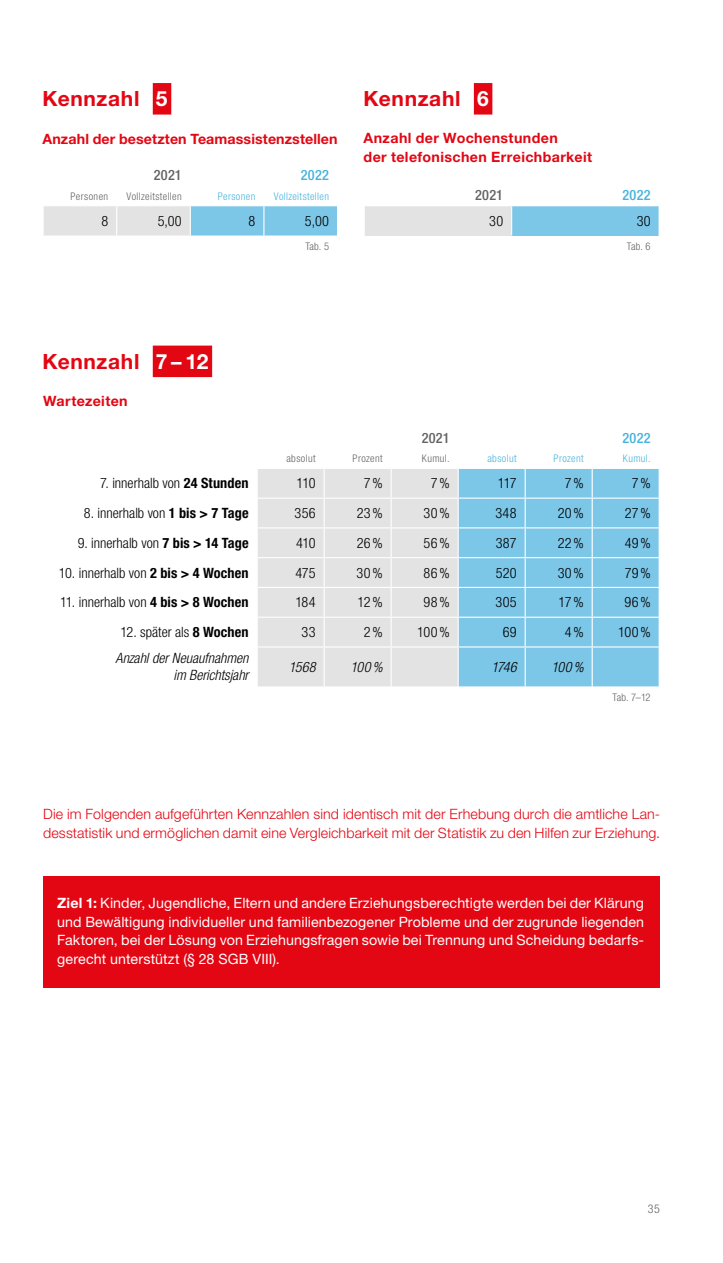
<style>
.page{position:relative;width:723px;height:1263px;background:#fff}
.page>*{position:absolute;margin:0;border:0;box-sizing:border-box;transform-origin:0 0}
.t1{font:700 21px "Helvetica Neue LT Std";letter-spacing:.03em;color:#e30613}
.t2{font:14.25px/18.8px "Helvetica Neue LT Std";letter-spacing:.005em;color:#fff;text-align:justify}
.t3{font:300 condensed 14.25px "Helvetica Neue LT Std";color:#000}
.t4{font:300 14.25px/18.8px "Helvetica Neue LT Std";letter-spacing:.01em;color:#e30613}
.t5{font:700 14.25px/18.8px "Helvetica Neue LT Std";letter-spacing:.025em;color:#e30613}
.t6{font:italic 300 condensed 14.25px/17.2px "Helvetica Neue LT Std";color:#000;text-align:right}
.t7{font:700 14.25px "Helvetica Neue LT Std";letter-spacing:.005em;color:#e30613}
.t8{font:500 condensed 14.25px "Helvetica Neue LT Std";letter-spacing:.015em;color:#646363}
.t9{font:500 condensed 14.25px "Helvetica Neue LT Std";letter-spacing:.02em;color:#47b3dc}
.t10{font:300 condensed 12px "Helvetica Neue LT Std";color:#646363}
.t11{font:300 condensed 10.5px "Helvetica Neue LT Std";letter-spacing:.035em;color:#646363}
.t12{font:300 condensed 10.5px "Helvetica Neue LT Std";letter-spacing:.035em;color:#47b3dc}
.s1{color:#fff}
.s2{font-weight:700}
</style>
<div class="page">
<svg style="left:44px;top:206px;width:294px;height:30px;background:#b2d6e6"></svg>
<div style="left:153px;top:83px;width:18px;height:32px;background:#e30613"></div>
<div style="left:364px;top:206px;width:148px;height:29px;background:#e3e3e3"></div>
<div style="left:512px;top:206px;width:147px;height:29px;background:#7cc6e8"></div>
<svg style="left:511px;top:206px;width:1px;height:29px"></svg>
<hr style="left:658px;top:206px;width:2px;height:29px;background:#fff">
<svg style="left:364px;top:206px;width:1px;height:30px"></svg>
<div style="left:474px;top:83px;width:18px;height:32px;background:#e30613"></div>
<div style="left:153px;top:346px;width:59px;height:31px;background:#e30613"></div>
<div style="left:258px;top:469px;width:200px;height:217px;background:#e3e3e3"></div>
<hr style="left:257px;top:498px;width:67px;height:1px;background:#fff">
<hr style="left:324px;top:498px;width:67px;height:1px;background:#fff">
<hr style="left:391px;top:498px;width:67px;height:1px;background:#fff">
<hr style="left:257px;top:527px;width:67px;height:1px;background:#fff">
<hr style="left:324px;top:527px;width:67px;height:1px;background:#fff">
<hr style="left:391px;top:527px;width:67px;height:1px;background:#fff">
<svg style="left:324px;top:469px;width:1px;height:177px"></svg>
<svg style="left:391px;top:469px;width:1px;height:177px"></svg>
<hr style="left:324px;top:647px;width:1px;height:39px;background:#fff">
<hr style="left:391px;top:647px;width:1px;height:39px;background:#fff">
<div style="left:458px;top:468px;width:201px;height:218px;background:#7cc6e8"></div>
<hr style="left:592px;top:468px;width:68px;height:1px;background:#fff">
<hr style="left:257px;top:557px;width:67px;height:1px;background:#fff">
<hr style="left:324px;top:557px;width:67px;height:1px;background:#fff">
<hr style="left:391px;top:557px;width:67px;height:1px;background:#fff">
<hr style="left:458px;top:557px;width:67px;height:1px;background:#fff">
<hr style="left:525px;top:557px;width:67px;height:1px;background:#fff">
<hr style="left:592px;top:557px;width:68px;height:1px;background:#fff">
<hr style="left:257px;top:587px;width:67px;height:1px;background:#fff">
<hr style="left:324px;top:587px;width:67px;height:1px;background:#fff">
<hr style="left:391px;top:587px;width:67px;height:1px;background:#fff">
<hr style="left:458px;top:587px;width:67px;height:1px;background:#fff">
<hr style="left:525px;top:587px;width:67px;height:1px;background:#fff">
<hr style="left:592px;top:587px;width:68px;height:1px;background:#fff">
<hr style="left:257px;top:617px;width:67px;height:1px;background:#fff">
<hr style="left:324px;top:617px;width:67px;height:1px;background:#fff">
<hr style="left:391px;top:617px;width:67px;height:1px;background:#fff">
<hr style="left:458px;top:617px;width:67px;height:1px;background:#fff">
<hr style="left:525px;top:617px;width:67px;height:1px;background:#fff">
<hr style="left:592px;top:617px;width:68px;height:1px;background:#fff">
<hr style="left:257px;top:646px;width:67px;height:1px;background:#fff">
<hr style="left:324px;top:646px;width:67px;height:1px;background:#fff">
<hr style="left:391px;top:646px;width:67px;height:1px;background:#fff">
<hr style="left:458px;top:646px;width:67px;height:1px;background:#fff">
<hr style="left:525px;top:646px;width:67px;height:1px;background:#fff">
<hr style="left:592px;top:646px;width:68px;height:1px;background:#fff">
<div style="left:43px;top:877px;width:616px;height:111px;background:#e30613"></div>
<h1 class="t1" style="left:43px;top:86px;width:127px">Kennzahl <span class="s1">5</span></h1>
<h1 class="t1" style="left:364px;top:86px;width:127px">Kennzahl <span class="s1">6</span></h1>
<p class="t7" style="left:43px;top:130px;width:297px">Anzahl der besetzten Teamassistenzstellen</p>
<p class="t5" style="left:364px;top:128px;width:230px">Anzahl der Wochenstunden<br>der telefonischen Erreichbarkeit</p>
<p class="t8" style="left:154px;top:167px;width:29px">2021</p>
<p class="t9" style="left:301px;top:167px;width:30px">2022</p>
<p class="t11" style="left:71px;top:190px;width:39px">Personen</p>
<p class="t11" style="left:127px;top:190px;width:57px">Vollzeitstellen</p>
<p class="t12" style="left:218px;top:190px;width:39px">Personen</p>
<p class="t12" style="left:274px;top:190px;width:57px">Vollzeitstellen</p>
<p class="t3" style="left:101px;top:212px;width:8px">8</p>
<p class="t3" style="left:158px;top:212px;width:26px">5,00</p>
<p class="t3" style="left:249px;top:212px;width:8px">8</p>
<p class="t3" style="left:305px;top:212px;width:26px">5,00</p>
<p class="t11" style="left:305px;top:240px;width:25px">Tab. 5</p>
<p class="t8" style="left:475px;top:186px;width:29px">2021</p>
<p class="t9" style="left:622px;top:186px;width:30px">2022</p>
<p class="t3" style="left:489px;top:212px;width:15px">30</p>
<p class="t3" style="left:637px;top:212px;width:15px">30</p>
<p class="t11" style="left:627px;top:240px;width:25px">Tab. 6</p>
<h1 class="t1" style="left:43px;top:348px;width:167px">Kennzahl <span class="s1">7 – 12</span></h1>
<p class="t5" style="left:43px;top:392px;width:86px">Wartezeiten</p>
<p class="t8" style="left:422px;top:429px;width:29px">2021</p>
<p class="t9" style="left:622px;top:429px;width:30px">2022</p>
<p class="t11" style="left:286px;top:453px;width:31px">absolut</p>
<p class="t11" style="left:353px;top:453px;width:32px">Prozent</p>
<p class="t11" style="left:422px;top:453px;width:29px">Kumul.</p>
<p class="t12" style="left:487px;top:453px;width:31px">absolut</p>
<p class="t12" style="left:553px;top:453px;width:32px">Prozent</p>
<p class="t12" style="left:623px;top:453px;width:29px">Kumul.</p>
<p class="t3" style="left:100px;top:475px;width:150px">7. innerhalb von <span class="s2">24 Stunden</span></p>
<p class="t3" style="left:297px;top:475px;width:21px">110</p>
<p class="t3" style="left:364px;top:475px;width:20px">7%</p>
<p class="t3" style="left:431px;top:475px;width:20px">7%</p>
<p class="t3" style="left:498px;top:475px;width:20px">117</p>
<p class="t3" style="left:565px;top:475px;width:20px">7%</p>
<p class="t3" style="left:632px;top:475px;width:20px">7%</p>
<p class="t3" style="left:84px;top:505px;width:166px">8. innerhalb von <span class="s2">1 bis &gt; 7 Tage</span></p>
<p class="t3" style="left:294px;top:505px;width:23px">356</p>
<p class="t3" style="left:357px;top:505px;width:27px">23%</p>
<p class="t3" style="left:424px;top:505px;width:28px">30%</p>
<p class="t3" style="left:495px;top:505px;width:23px">348</p>
<p class="t3" style="left:558px;top:505px;width:27px">20%</p>
<p class="t3" style="left:625px;top:505px;width:27px">27%</p>
<p class="t3" style="left:78px;top:535px;width:172px">9. innerhalb von <span class="s2">7 bis &gt; 14 Tage</span></p>
<p class="t3" style="left:296px;top:535px;width:21px">410</p>
<p class="t3" style="left:357px;top:535px;width:27px">26%</p>
<p class="t3" style="left:424px;top:535px;width:28px">56%</p>
<p class="t3" style="left:496px;top:535px;width:22px">387</p>
<p class="t3" style="left:558px;top:535px;width:27px">22%</p>
<p class="t3" style="left:625px;top:535px;width:27px">49%</p>
<p class="t3" style="left:59px;top:564px;width:191px">10. innerhalb von <span class="s2">2 bis &gt; 4 Wochen</span></p>
<p class="t3" style="left:295px;top:564px;width:22px">475</p>
<p class="t3" style="left:357px;top:564px;width:28px">30%</p>
<p class="t3" style="left:424px;top:564px;width:28px">86%</p>
<p class="t3" style="left:496px;top:564px;width:22px">520</p>
<p class="t3" style="left:558px;top:564px;width:28px">30%</p>
<p class="t3" style="left:625px;top:564px;width:27px">79%</p>
<p class="t3" style="left:60px;top:594px;width:190px">11. innerhalb von <span class="s2">4 bis &gt; 8 Wochen</span></p>
<p class="t3" style="left:295px;top:594px;width:22px">184</p>
<p class="t3" style="left:358px;top:594px;width:27px">12%</p>
<p class="t3" style="left:424px;top:594px;width:28px">98%</p>
<p class="t3" style="left:496px;top:594px;width:22px">305</p>
<p class="t3" style="left:559px;top:594px;width:27px">17%</p>
<p class="t3" style="left:624px;top:594px;width:28px">96%</p>
<p class="t3" style="left:120px;top:624px;width:130px">12. später als <span class="s2">8 Wochen</span></p>
<p class="t3" style="left:302px;top:624px;width:15px">33</p>
<p class="t3" style="left:364px;top:624px;width:20px">2%</p>
<p class="t3" style="left:417px;top:624px;width:34px">100%</p>
<p class="t3" style="left:503px;top:624px;width:15px">69</p>
<p class="t3" style="left:565px;top:624px;width:20px">4%</p>
<p class="t3" style="left:618px;top:624px;width:34px">100%</p>
<p class="t6" style="left:115px;top:650px;width:135px">Anzahl der Neuaufnahmen im Berichtsjahr</p>
<p class="t6" style="left:289px;top:658px;width:28px">1568</p>
<p class="t6" style="left:350px;top:658px;width:34px">100%</p>
<p class="t6" style="left:492px;top:658px;width:27px">1746</p>
<p class="t6" style="left:551px;top:658px;width:34px">100%</p>
<p class="t11" style="left:612px;top:691px;width:40px">Tab. 7–12</p>
<p class="t4" style="left:43px;top:805px;width:619px">Die im Folgenden aufgeführten Kennzahlen sind identisch mit der Erhebung durch die amtliche Lan&shy;desstatistik und ermöglichen damit eine Vergleichbarkeit mit der Statistik zu den Hilfen zur Erziehung.</p>
<p class="t2" style="left:57px;top:893px;width:588px"><span class="s2">Ziel 1:</span> Kinder, Jugendliche, Eltern und andere Erziehungsberechtigte werden bei der Klärung und Bewältigung individueller und familienbezogener Probleme und der zugrunde liegenden Faktoren, bei der Lösung von Erziehungsfragen sowie bei Trennung und Scheidung bedarfs&shy;gerecht unterstützt (§ 28 SGB VIII).</p>
<p class="t10" style="left:648px;top:1202px;width:13px">35</p>
</div>
